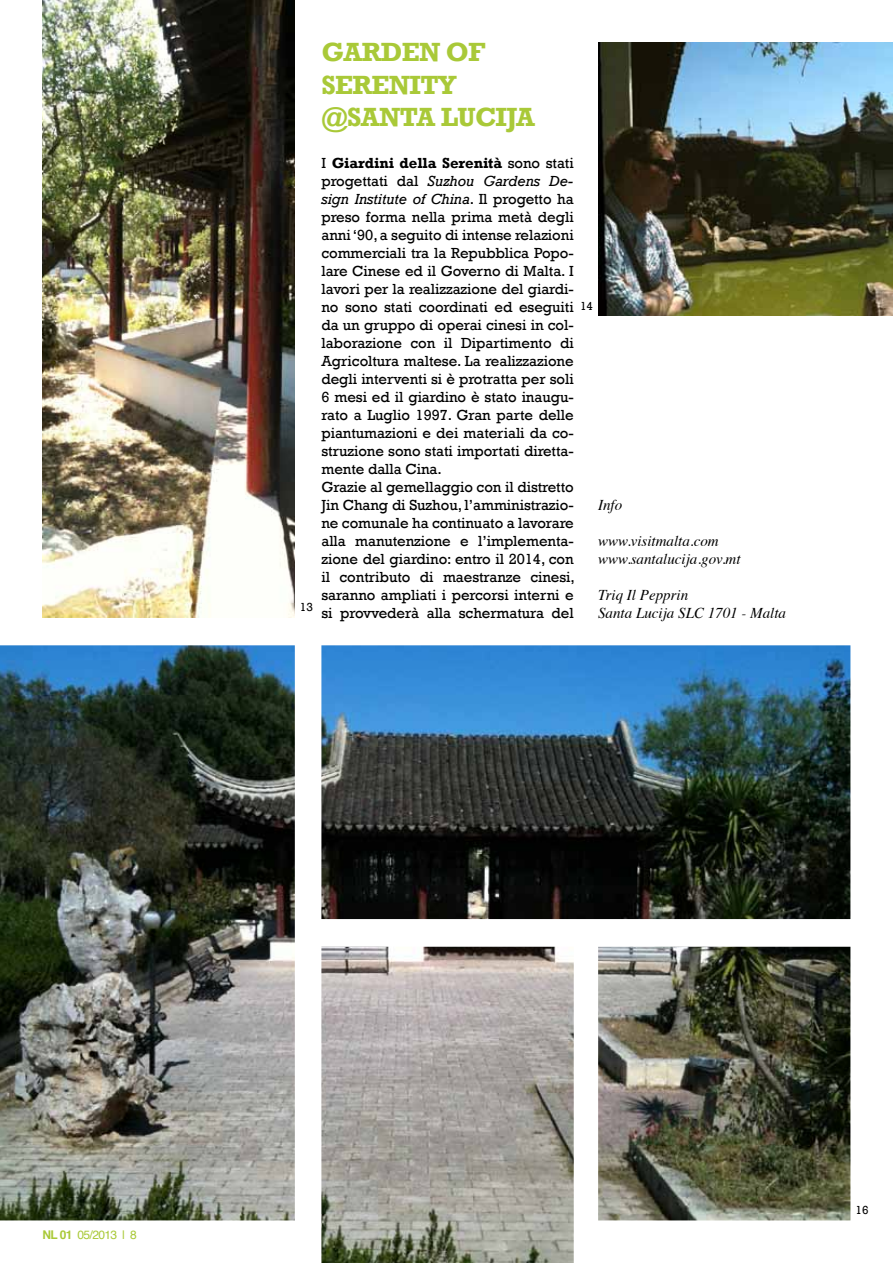
<style>
.page{position:relative;width:893px;height:1263px;background:#fff}
.page>*{position:absolute;margin:0;border:0;box-sizing:border-box;transform-origin:0 0}
.t1{font:700 27px/32.4px "Rockwell";letter-spacing:-.025em;color:#a9c938}
.t2{font:15px/18px "Rockwell";letter-spacing:-.005em;color:#000}
.t3{font:italic 15px/18px "Times";color:#000}
.t4{font:12px "Helvetica";letter-spacing:-.05em;color:#a9c938}
.t5{font:12px "Rockwell";color:#000}
.s1{font-weight:700}
.s2{font-style:italic}
</style>
<div class="page">
<img style="left:599px;top:43px;width:294px;height:273px">
<img style="left:0;top:645px;width:850px;height:618px">
<img style="left:43px;top:0;width:252px;height:618px">
<p class="t5" style="left:300px;top:600px;width:15px">13</p>
<h1 class="t1" style="left:321px;top:36px;width:61px">GARDEN</h1>
<h1 class="t1" style="left:446px;top:36px;width:33px">OF</h1>
<h1 class="t1" style="left:321px;top:68px;width:215px">SERENITY<br>@SANTA LUCIJA</h1>
<p class="t2" style="left:321px;top:154px;width:255px">I <span class="s1">GIARDINI DELLA SERENITÀ</span> sono stati progettati dal <span class="s2">Suzhou Gardens De&shy;sign Institute of China</span>. Il progetto ha preso forma nella prima metà degli anni ‘90, a seguito di intense relazioni commerciali tra la Repubblica Popo&shy;lare Cinese ed il Governo di Malta. I lavori per la realizzazione del giardi&shy;no sono stati coordinati ed eseguiti da un gruppo di operai cinesi in col&shy;laborazione con il Dipartimento di Agricoltura maltese. La realizzazione degli interventi si è protratta per soli 6 mesi ed il giardino è stato inaugu&shy;rato a Luglio 1997. Gran parte delle piantumazioni e dei materiali da co&shy;struzione sono stati importati diretta&shy;mente dalla Cina.<br>Grazie al gemellaggio con il distretto Jin Chang di Suzhou, l’amministrazio&shy;ne comunale ha continuato a lavorare alla manutenzione e l’implementa&shy;zione del giardino: entro il 2014, con il contributo di maestranze cinesi, saranno ampliati i percorsi interni e si provvederà alla schermatura del</p>
<p class="t5" style="left:580px;top:299px;width:15px">14</p>
<p class="t3" style="left:598px;top:495px;width:26px">Info</p>
<p class="t3" style="left:598px;top:531px;width:144px">www.visitmalta.com www.santalucija.gov.mt</p>
<p class="t3" style="left:598px;top:585px;width:189px">Triq Il Pepprin<br>Santa Lucija SLC 1701 - Malta</p>
<p class="t4" style="left:43px;top:1226px;width:96px"><span class="s1">NL 01</span> 05/2013 | 8</p>
<p class="t5" style="left:855px;top:1203px;width:15px">16</p>
</div>
